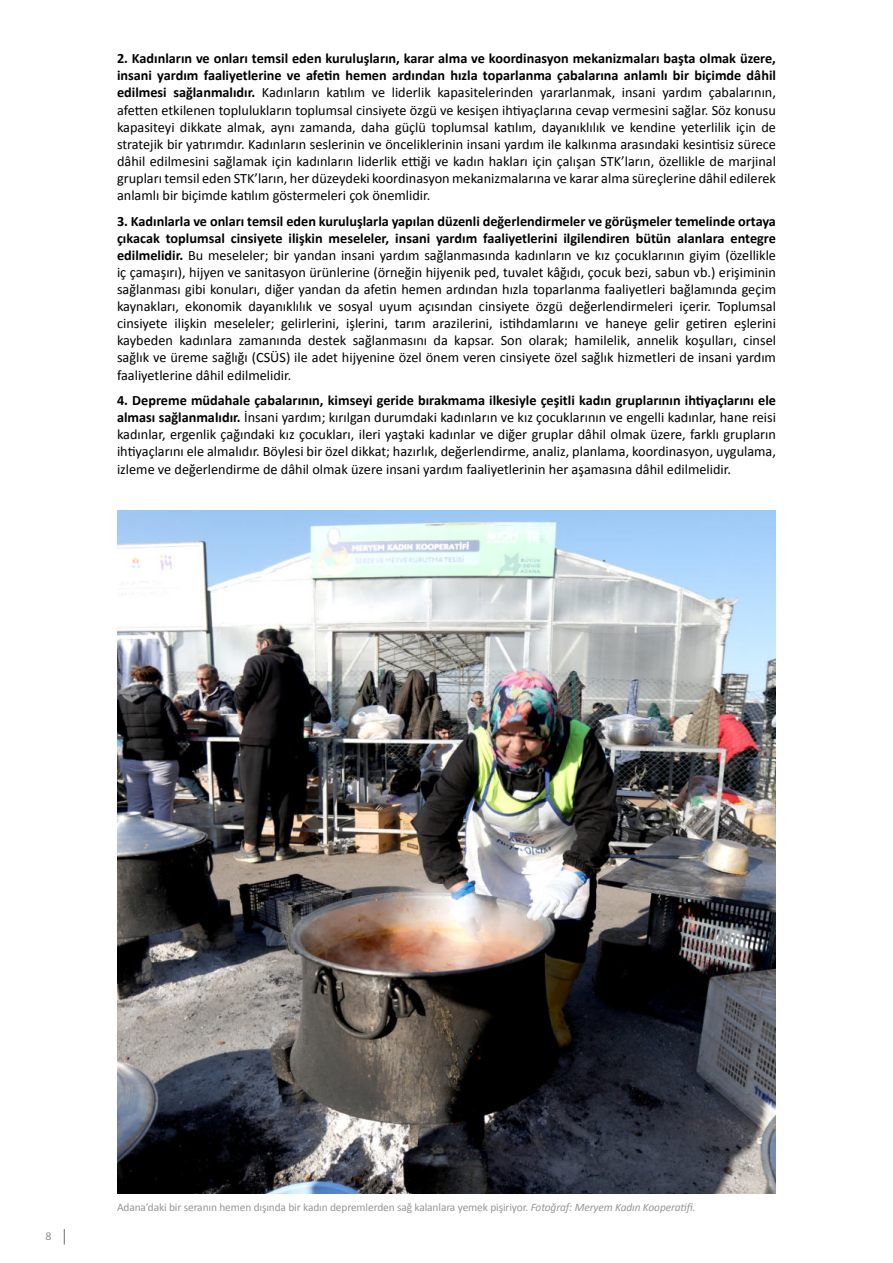
<style>
.page{position:relative;width:893px;height:1263px;background:#fff}
.page>*{position:absolute;margin:0;border:0;box-sizing:border-box;transform-origin:0 0}
.t1{font:14.25px/17.1px "Calibri";color:#000;text-align:justify}
.t2{font:300 12px "Calibri";color:#6d6e71}
.t3{font:11.4px "Calibri";letter-spacing:-.01em;color:#939598}
.s1{font-weight:700}
.s2{font-style:italic}
</style>
<div class="page">
<svg style="left:64px;top:1229px;width:1px;height:15px"></svg>
<img style="left:117px;top:510px;width:659px;height:684px">
<p class="t1" style="left:117px;top:49px;width:660px"><span class="s1">2. Kadınların ve onları temsil eden kuruluşların, karar alma ve koordinasyon mekanizmaları başta olmak üzere, insani yardım faaliyetlerine ve afetin hemen ardından hızla toparlanma çabalarına anlamlı bir biçimde dâhil edilmesi sağlanmalıdır.</span> Kadınların katılım ve liderlik kapasitelerinden yararlanmak, insani yardım çabalarının, afetten etkilenen toplulukların toplumsal cinsiyete özgü ve kesişen ihtiyaçlarına cevap vermesini sağlar. Söz konusu kapasiteyi dikkate almak, aynı zamanda, daha güçlü toplumsal katılım, dayanıklılık ve kendine yeterlilik için de stratejik bir yatırımdır. Kadınların seslerinin ve önceliklerinin insani yardım ile kalkınma arasındaki kesintisiz sürece dâhil edilmesini sağlamak için kadınların liderlik ettiği ve kadın hakları için çalışan STK’ların, özellikle de marjinal grupları temsil eden STK’ların, her düzeydeki koordinasyon mekanizmalarına ve karar alma süreçlerine dâhil edilerek anlamlı bir biçimde katılım göstermeleri çok önemlidir.</p>
<p class="t1" style="left:117px;top:212px;width:660px"><span class="s1">3. Kadınlarla ve onları temsil eden kuruluşlarla yapılan düzenli değerlendirmeler ve görüşmeler temelinde ortaya çıkacak toplumsal cinsiyete ilişkin meseleler, insani yardım faaliyetlerini ilgilendiren bütün alanlara entegre edilmelidir.</span> Bu meseleler; bir yandan insani yardım sağlanmasında kadınların ve kız çocuklarının giyim (özellikle iç çamaşırı), hijyen ve sanitasyon ürünlerine (örneğin hijyenik ped, tuvalet kâğıdı, çocuk bezi, sabun vb.) erişiminin sağlanması gibi konuları, diğer yandan da afetin hemen ardından hızla toparlanma faaliyetleri bağlamında geçim kaynakları, ekonomik dayanıklılık ve sosyal uyum açısından cinsiyete özgü değerlendirmeleri içerir. Toplumsal cinsiyete ilişkin meseleler; gelirlerini, işlerini, tarım arazilerini, istihdamlarını ve haneye gelir getiren eşlerini kaybeden kadınlara zamanında destek sağlanmasını da kapsar. Son olarak; hamilelik, annelik koşulları, cinsel sağlık ve üreme sağlığı (CSÜS) ile adet hijyenine özel önem veren cinsiyete özel sağlık hizmetleri de insani yardım faaliyetlerine dâhil edilmelidir.</p>
<p class="t1" style="left:117px;top:391px;width:660px"><span class="s1">4. Depreme müdahale çabalarının, kimseyi geride bırakmama ilkesiyle çeşitli kadın gruplarının ihtiyaçlarını ele alması sağlanmalıdır.</span> İnsani yardım; kırılgan durumdaki kadınların ve kız çocuklarının ve engelli kadınlar, hane reisi kadınlar, ergenlik çağındaki kız çocukları, ileri yaştaki kadınlar ve diğer gruplar dâhil olmak üzere, farklı grupların ihtiyaçlarını ele almalıdır. Böylesi bir özel dikkat; hazırlık, değerlendirme, analiz, planlama, koordinasyon, uygulama, izleme ve değerlendirme de dâhil olmak üzere insani yardım faaliyetlerinin her aşamasına dâhil edilmelidir.</p>
<p class="t2" style="left:46px;top:1229px;width:8px">8</p>
<p class="t3" style="left:117px;top:1200px;width:580px">Adana’daki bir seranın hemen dışında bir kadın depremlerden sağ kalanlara yemek pişiriyor. <span class="s2">Fotoğraf: Meryem Kadın Kooperatifi.</span></p>
</div>
